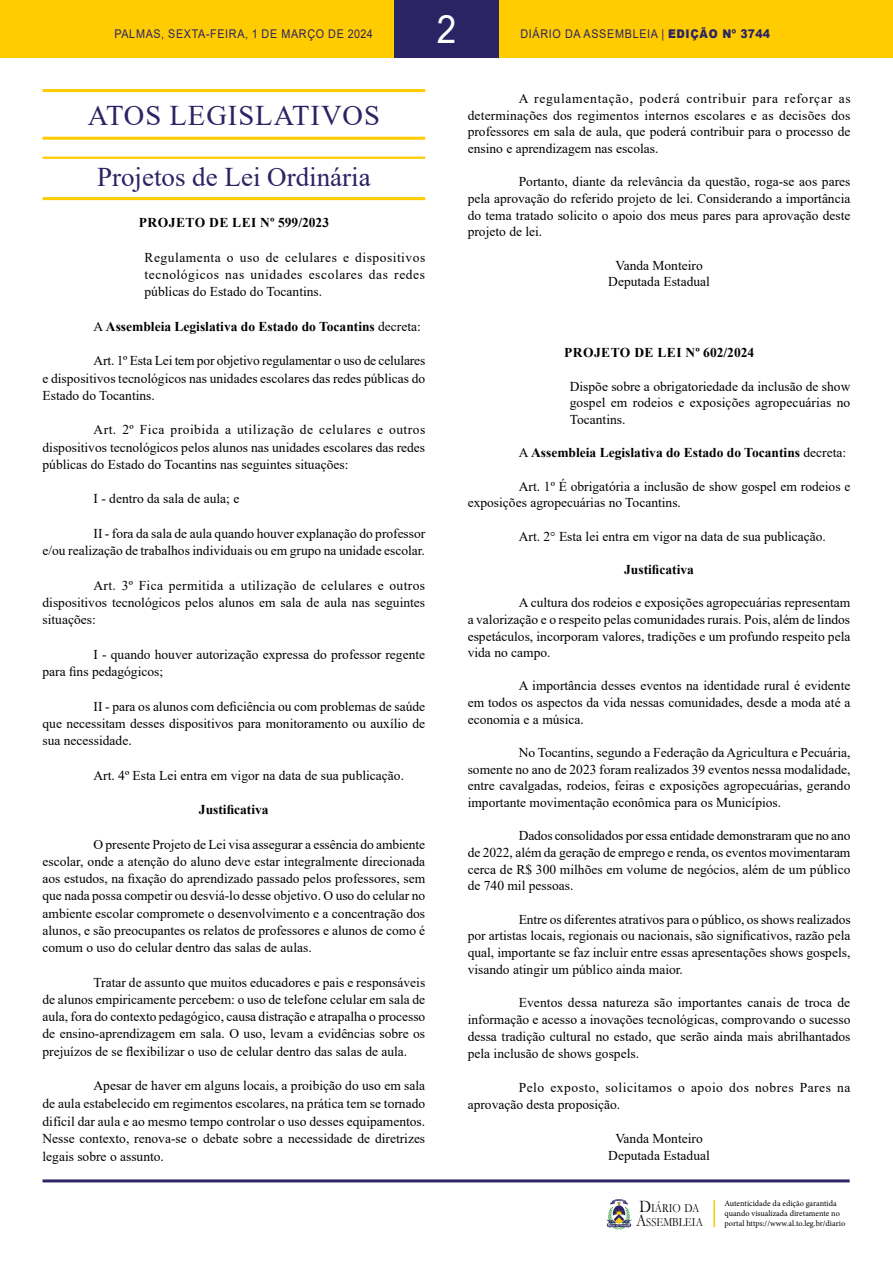
<style>
.page{position:relative;width:893px;height:1263px;background:#fff}
.page>*{position:absolute;margin:0;border:0;box-sizing:border-box;transform-origin:0 0}
.t1{font:39px "Arial";color:#fff;scale:.9 1}
.t2{font:28.5px "Times New Roman";letter-spacing:.035em;color:#2b2464}
.t3{font:27px "Times New Roman";color:#2b2464}
.t4{font:13.5px/16.6px "Times New Roman";color:#000;text-align:justify}
.t5{font:700 13.5px "Times New Roman";color:#000}
.t6{font:13.5px/17px "Times New Roman";letter-spacing:.04em;color:#000}
.t7{font:700 13.5px "Times New Roman";letter-spacing:.035em;color:#000}
.t8{font:12.45px/14px "Garamond";color:#000;scale:.85 1}
.t9{font:12px "Arial";letter-spacing:.065em;color:#2b2464;scale:.9 1}
.t10{font:8.25px/9.9px "Minion Pro";color:#000}
.s1{font-weight:900}
.s2{font-weight:400}
.s3{font-size:17.85px}
</style>
<div class="page">
<div style="left:0;top:0;width:893px;height:58px;background:#fc0"></div>
<hr style="left:43px;top:1179px;width:807px;height:3px;background:#2b2464">
<svg style="left:606px;top:1199px;width:26px;height:31px"></svg>
<div style="left:394px;top:0;width:105px;height:58px;background:#2b2464"></div>
<hr style="left:713px;top:1200px;width:2px;height:27px;background:#fc0">
<hr style="left:43px;top:89px;width:382px;height:3px;background:#fc0">
<hr style="left:43px;top:137px;width:382px;height:3px;background:#fc0">
<hr style="left:43px;top:157px;width:382px;height:2px;background:#fc0">
<hr style="left:43px;top:197px;width:382px;height:3px;background:#fc0">
<h1 class="t1" style="left:437px;top:2px;width:23px">2</h1>
<p class="t9" style="left:114px;top:25px;width:289px">PALMAS, SEXTA-FEIRA, 1 DE MARÇO DE 2024</p>
<p class="t9" style="left:520px;top:25px;width:279px">DIÁRIO DA ASSEMBLEIA | <span class="s1">EDIÇÃO Nº 3744</span></p>
<h2 class="t2" style="left:88px;top:96px;width:294px">ATOS LEGISLATIVOS</h2>
<h3 class="t3" style="left:97px;top:158px;width:275px">Projetos de Lei Ordinária</h3>
<p class="t7" style="left:139px;top:213px;width:192px">PROJETO DE LEI Nº 599/2023</p>
<p class="t4" style="left:145px;top:248px;width:282px;line-height:17.2px">Regulamenta o uso de celulares e dispositivos tecnológicos nas unidades escolares das redes públicas do Estado do Tocantins.</p>
<p class="t5" style="left:94px;top:317px;width:329px"><span class="s2">A</span> Assembleia Legislativa do Estado do Tocantins <span class="s2">decreta:</span></p>
<p class="t4" style="left:43px;top:352px;width:384px;line-height:17.2px;text-indent:51px">Art. 1º Esta Lei tem por objetivo regulamentar o uso de celulares e dispositivos tecnológicos nas unidades escolares das redes públicas do Estado do Tocantins.</p>
<p class="t4" style="left:43px;top:421px;width:384px;line-height:17.2px;text-indent:51px">Art. 2º Fica proibida a utilização de celulares e outros dispositivos tecnológicos pelos alunos nas unidades escolares das redes públicas do Estado do Tocantins nas seguintes situações:</p>
<p class="t4" style="left:94px;top:490px;width:147px">I - dentro da sala de aula; e</p>
<p class="t4" style="left:43px;top:524px;width:384px;line-height:17.2px;text-align:right">II - fora da sala de aula quando houver explanação do professor<br>e/ou realização de trabalhos individuais ou em grupo na unidade escolar.</p>
<p class="t4" style="left:43px;top:576px;width:384px;line-height:17.2px;text-indent:51px">Art. 3º Fica permitida a utilização de celulares e outros dispositivos tecnológicos pelos alunos em sala de aula nas seguintes situações:</p>
<p class="t4" style="left:43px;top:645px;width:384px;line-height:17.2px;text-indent:51px">I - quando houver autorização expressa do professor regente para fins pedagógicos;</p>
<p class="t4" style="left:43px;top:697px;width:384px;line-height:17.2px;text-indent:51px">II - para os alunos com deficiência ou com problemas de saúde que necessitam desses dispositivos para monitoramento ou auxílio de sua necessidade.</p>
<p class="t4" style="left:94px;top:766px;width:312px">Art. 4º Esta Lei entra em vigor na data de sua publicação.</p>
<p class="t5" style="left:199px;top:800px;width:71px">Justificativa</p>
<p class="t4" style="left:43px;top:835px;width:384px;line-height:17.2px;text-indent:51px">O presente Projeto de Lei visa assegurar a essência do ambiente escolar, onde a atenção do aluno deve estar integralmente direcionada aos estudos, na fixação do aprendizado passado pelos professores, sem que nada possa competir ou desviá-lo desse objetivo. O uso do celular no ambiente escolar compromete o desenvolvimento e a concentração dos alunos, e são preocupantes os relatos de professores e alunos de como é comum o uso do celular dentro das salas de aulas.</p>
<p class="t4" style="left:43px;top:973px;width:384px;line-height:17.2px;text-indent:51px">Tratar de assunto que muitos educadores e pais e responsáveis de alunos empiricamente percebem: o uso de telefone celular em sala de aula, fora do contexto pedagógico, causa distração e atrapalha o processo de ensino-aprendizagem em sala. O uso, levam a evidências sobre os prejuízos de se flexibilizar o uso de celular dentro das salas de aula.</p>
<p class="t4" style="left:43px;top:1077px;width:384px;line-height:17.5px;text-indent:51px">Apesar de haver em alguns locais, a proibição do uso em sala de aula estabelecido em regimentos escolares, na prática tem se tornado difícil dar aula e ao mesmo tempo controlar o uso desses equipamentos.<br>Nesse contexto, renova-se o debate sobre a necessidade de diretrizes legais sobre o assunto.</p>
<p class="t4" style="left:468px;top:90px;width:384px;text-indent:51px">A regulamentação, poderá contribuir para reforçar as determinações dos regimentos internos escolares e as decisões dos professores em sala de aula, que poderá contribuir para o processo de ensino e aprendizagem nas escolas.</p>
<p class="t4" style="left:468px;top:173px;width:384px;text-indent:51px">Portanto, diante da relevância da questão, roga-se aos pares pela aprovação do referido projeto de lei. Considerando a importância do tema tratado solicito o apoio dos meus pares para aprovação deste projeto de lei.</p>
<p class="t4" style="left:608px;top:256px;width:103px;text-align:center">Vanda Monteiro<br>Deputada Estadual</p>
<p class="t7" style="left:564px;top:343px;width:192px">PROJETO DE LEI Nº 602/2024</p>
<p class="t4" style="left:570px;top:377px;width:282px">Dispõe sobre a obrigatoriedade da inclusão de show gospel em rodeios e exposições agropecuárias no Tocantins.</p>
<p class="t5" style="left:519px;top:443px;width:329px"><span class="s2">A</span> Assembleia Legislativa do Estado do Tocantins <span class="s2">decreta:</span></p>
<p class="t4" style="left:468px;top:477px;width:384px;text-indent:51px">Art. 1º É obrigatória a inclusão de show gospel em rodeios e exposições agropecuárias no Tocantins.</p>
<p class="t4" style="left:519px;top:527px;width:309px">Art. 2° Esta lei entra em vigor na data de sua publicação.</p>
<p class="t5" style="left:624px;top:560px;width:71px">Justificativa</p>
<p class="t4" style="left:468px;top:594px;width:384px;text-indent:51px">A cultura dos rodeios e exposições agropecuárias representam a valorização e o respeito pelas comunidades rurais. Pois, além de lindos espetáculos, incorporam valores, tradições e um profundo respeito pela vida no campo.</p>
<p class="t4" style="left:468px;top:677px;width:384px;text-indent:51px">A importância desses eventos na identidade rural é evidente em todos os aspectos da vida nessas comunidades, desde a moda até a economia e a música.</p>
<p class="t4" style="left:468px;top:744px;width:384px;text-indent:51px">No Tocantins, segundo a Federação da Agricultura e Pecuária, somente no ano de 2023 foram realizados 39 eventos nessa modalidade, entre cavalgadas, rodeios, feiras e exposições agropecuárias, gerando importante movimentação econômica para os Municípios.</p>
<p class="t4" style="left:468px;top:827px;width:384px;text-indent:51px">Dados consolidados por essa entidade demonstraram que no ano de 2022, além da geração de emprego e renda, os eventos movimentaram cerca de R$ 300 milhões em volume de negócios, além de um público de 740 mil pessoas.</p>
<p class="t4" style="left:468px;top:910px;width:384px;text-indent:51px">Entre os diferentes atrativos para o público, os shows realizados por artistas locais, regionais ou nacionais, são significativos, razão pela qual, importante se faz incluir entre essas apresentações shows gospels, visando atingir um público ainda maior.</p>
<p class="t4" style="left:468px;top:994px;width:384px;text-indent:51px">Eventos dessa natureza são importantes canais de troca de informação e acesso a inovações tecnológicas, comprovando o sucesso dessa tradição cultural no estado, que serão ainda mais abrilhantados pela inclusão de shows gospels.</p>
<p class="t6" style="left:468px;top:1078px;width:384px;text-indent:51px">Pelo exposto, solicitamos o apoio dos nobres Pares na aprovação desta proposição.</p>
<p class="t4" style="left:608px;top:1129px;width:103px;text-align:center">Vanda Monteiro<br>Deputada Estadual</p>
<p class="t8" style="left:636px;top:1201px;width:80px"><span class="s3">D</span>IÁRIO DA<br><span class="s3">A</span>SSEMBLEIA</p>
<p class="t10" style="left:724px;top:1199px;width:122px">Autenticidade da edição garantida quando visualizada diretamente no portal https://www.al.to.leg.br/diario</p>
</div>
